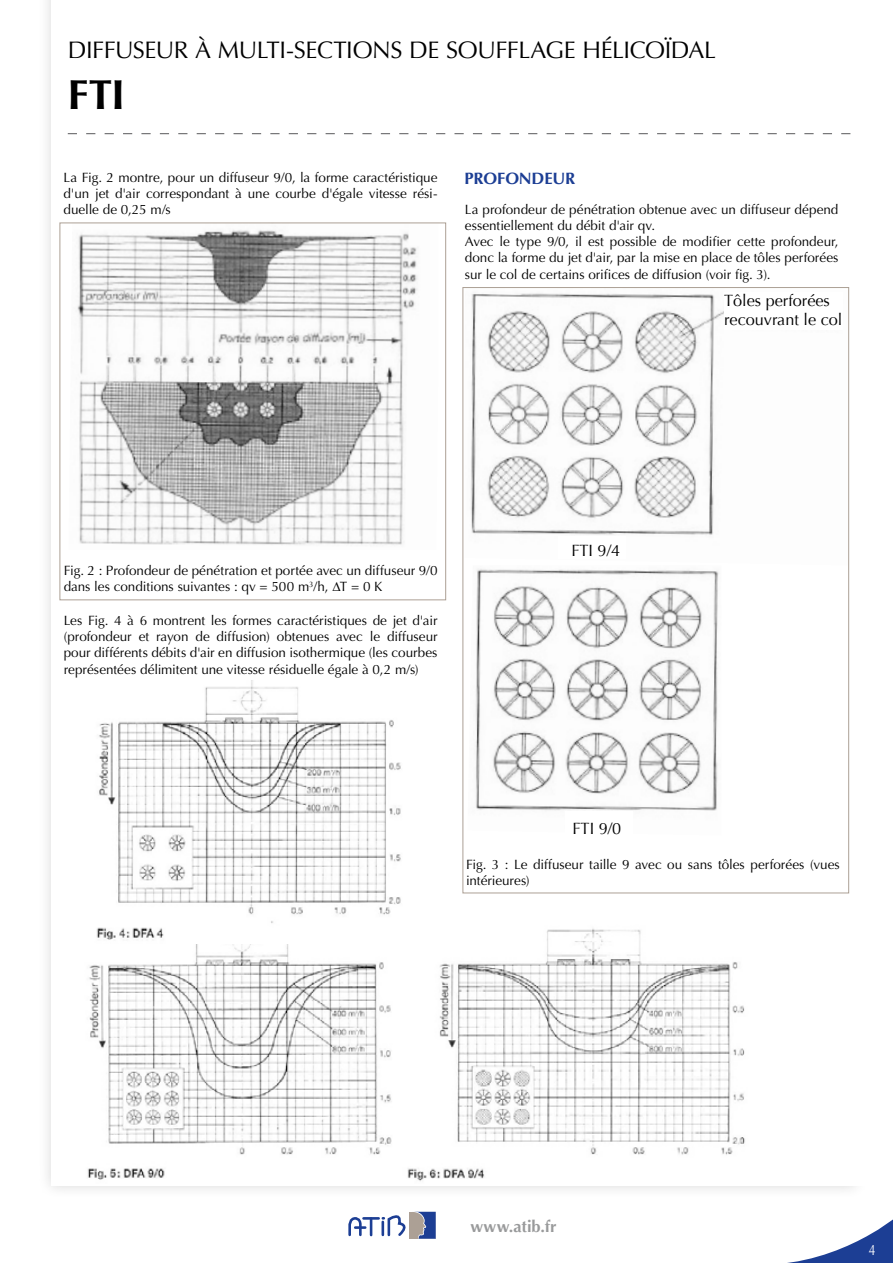
<style>
.page{position:relative;width:893px;height:1263px;background:#fff}
.page>*{position:absolute;margin:0;border:0;box-sizing:border-box;transform-origin:0 0}
.t1{font:700 42px "Optima";color:#000}
.t2{font:24px "Optima";letter-spacing:-.015em;color:#000}
.t3{font:700 16.5px "Optima";color:#999a9b}
.t4{font:700 16.5px "Optima";letter-spacing:-.01em;color:#1c3e94}
.t5{font:16.2px/19.5px "Optima";color:#000}
.t6{font:15px "Optima";color:#fff;scale:.8 1}
.t7{font:13.5px/16.2px "Optima";color:#000}
</style>
<div class="page">
<svg style="left:787px;top:1219px;width:106px;height:44px"></svg>
<div style="left:37px;top:0;width:832px;height:1199px;background:#000;opacity:.15"></div>
<div style="left:64px;top:0;width:829px;height:1185px;background:#fff"></div>
<svg style="left:68px;top:133px;width:782px;height:1px"></svg>
<svg style="left:348px;top:1218px;width:24px;height:19px"></svg>
<hr style="left:363px;top:1217px;width:16px;height:3px;background:#1c3e94">
<svg style="left:381px;top:1211px;width:55px;height:28px"></svg>
<img style="left:77px;top:230px;width:341px;height:315px">
<img style="left:471px;top:293px;width:253px;height:242px">
<img style="left:87px;top:928px;width:658px;height:253px">
<img style="left:91px;top:680px;width:327px;height:263px">
<img style="left:475px;top:569px;width:244px;height:242px">
<div style="left:60px;top:223px;width:386px;height:377px;border:1px solid #aca095"></div>
<h2 class="t2" style="left:68px;top:36px;width:644px">diffuseur à multi-sections de soufflage hélicoïdal</h2>
<h1 class="t1" style="left:68px;top:70px;width:38px">FTI</h1>
<p class="t7" style="left:64px;top:169px;width:375px;text-align:justify">La Fig. 2 montre, pour un diffuseur 9/0, la forme caractéristique d'un jet d'air correspondant à une courbe d'égale vitesse rési&shy;duelle de 0,25 m/s</p>
<p class="t4" style="left:465px;top:169px;width:112px">PROFONDEUR</p>
<p class="t7" style="left:465px;top:201px;width:375px">La profondeur de pénétration obtenue avec un diffuseur dépend essentiellement du débit d'air qv.<br>Avec le type 9/0, il est possible de modifier cette profondeur, donc la forme du jet d'air, par la mise en place de tôles perforées sur le col de certains orifices de diffusion (voir fig. 3).</p>
<p class="t5" style="left:724px;top:291px;width:120px">Tôles perforées recouvrant le col</p>
<p class="t7" style="left:64px;top:563px;width:375px">Fig. 2 : Profondeur de pénétration et portée avec un diffuseur 9/0 dans les conditions suivantes : qv = 500 m<sup>3</sup>/h, ∆T = 0 K</p>
<p class="t7" style="left:64px;top:612px;width:375px;text-align:justify">Les Fig. 4 à 6 montrent les formes caractéristiques de jet d'air (profondeur et rayon de diffusion) obtenues avec le diffuseur pour différents débits d'air en diffusion isothermique (les courbes représentées délimitent une vitesse résiduelle égale à 0,2 m/s)</p>
<p class="t5" style="left:571px;top:541px;width:50px">FTI 9/4</p>
<p class="t5" style="left:572px;top:819px;width:50px">FTI 9/0</p>
<p class="t7" style="left:466px;top:856px;width:375px">Fig. 3 : Le diffuseur taille 9 avec ou sans tôles perforées (vues intérieures)</p>
<p class="t3" style="left:470px;top:1217px;width:88px">WWW.ATIB.FR</p>
<p class="t6" style="left:869px;top:1241px;width:10px">4</p>
</div>
